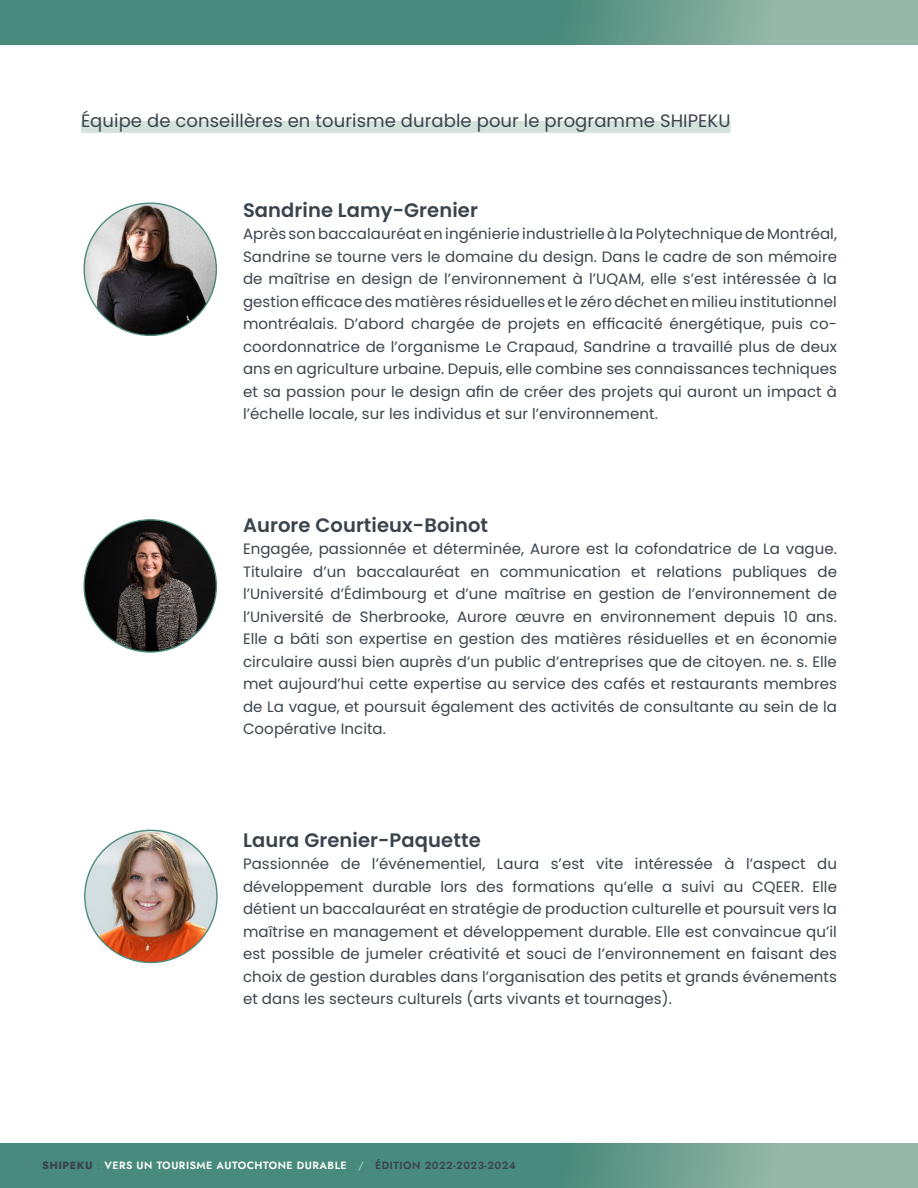
<style>
.page{position:relative;width:918px;height:1188px;background:#fff}
.page>*{position:absolute;margin:0;border:0;box-sizing:border-box;transform-origin:0 0}
.t1{font:600 19.5px "Poppins";letter-spacing:.005em;color:#3b444d}
.t2{font:18px "Poppins";letter-spacing:.005em;color:#3b444d}
.t3{font:15px/22.5px "Poppins";letter-spacing:.005em;color:#3b444d;text-align:justify}
.t4{font:600 10.5px "Jost";letter-spacing:.05em;color:#fff}
.s1{font-weight:800;color:#3b444d}
.s2{font-weight:300;color:#3b444d}
.s3{font-weight:300}
.s4{color:#3b444d}
</style>
<div class="page">
<svg style="left:0;top:1143px;width:918px;height:45px;background:#5d9687"></svg>
<div style="left:81px;top:121px;width:650px;height:12px;background:#d4e2dc"></div>
<svg style="left:0;top:0;width:918px;height:45px;background:#5d9687"></svg>
<img style="left:84px;top:203px;width:132px;height:132px;border-radius:66px">
<img style="left:84px;top:520px;width:132px;height:132px;border-radius:66px">
<img style="left:85px;top:830px;width:132px;height:133px;border-radius:63px">
<p class="t2" style="left:81px;top:110px;width:651px">Équipe de conseillères en tourisme durable pour le programme SHIPEKU</p>
<h1 class="t1" style="left:243px;top:199px;width:236px">Sandrine Lamy-Grenier</h1>
<p class="t3" style="left:243px;top:223px;width:596px">Après son baccalauréat en ingénierie industrielle à la Polytechnique de Montréal, Sandrine se tourne vers le domaine du design. Dans le cadre de son mémoire de maîtrise en design de l’environnement à l’UQAM, elle s’est intéressée à la gestion efficace des matières résiduelles et le zéro déchet en milieu institutionnel montréalais. D’abord chargée de projets en efficacité énergétique, puis co&shy;coordonnatrice de l’organisme Le Crapaud, Sandrine a travaillé plus de deux ans en agriculture urbaine. Depuis, elle combine ses connaissances techniques et sa passion pour le design afin de créer des projets qui auront un impact à l’échelle locale, sur les individus et sur l’environnement.</p>
<h1 class="t1" style="left:243px;top:514px;width:247px">Aurore Courtieux-Boinot</h1>
<p class="t3" style="left:243px;top:538px;width:596px">Engagée, passionnée et déterminée, Aurore est la cofondatrice de La vague.<br>Titulaire d’un baccalauréat en communication et relations publiques de l’Université d’Édimbourg et d’une maîtrise en gestion de l’environnement de l’Université de Sherbrooke, Aurore œuvre en environnement depuis 10 ans.<br>Elle a bâti son expertise en gestion des matières résiduelles et en économie circulaire aussi bien auprès d’un public d’entreprises que de citoyen. ne. s. Elle met aujourd’hui cette expertise au service des cafés et restaurants membres de La vague, et poursuit également des activités de consultante au sein de la Coopérative Incita.</p>
<h1 class="t1" style="left:243px;top:829px;width:239px">Laura Grenier-Paquette</h1>
<p class="t3" style="left:243px;top:853px;width:596px">Passionnée de l’événementiel, Laura s’est vite intéressée à l’aspect du développement durable lors des formations qu’elle a suivi au CQEER. Elle détient un baccalauréat en stratégie de production culturelle et poursuit vers la maîtrise en management et développement durable. Elle est convaincue qu’il est possible de jumeler créativité et souci de l’environnement en faisant des choix de gestion durables dans l’organisation des petits et grands événements et dans les secteurs culturels (arts vivants et tournages).</p>
<p class="t4" style="left:42px;top:1158px;width:475px"><span class="s1">SHIPEKU</span> <span class="s2">:</span> VERS UN TOURISME AUTOCHTONE DURABLE <span class="s3">/</span> <span class="s4">ÉDITION 2022-2023-2024</span></p>
</div>
